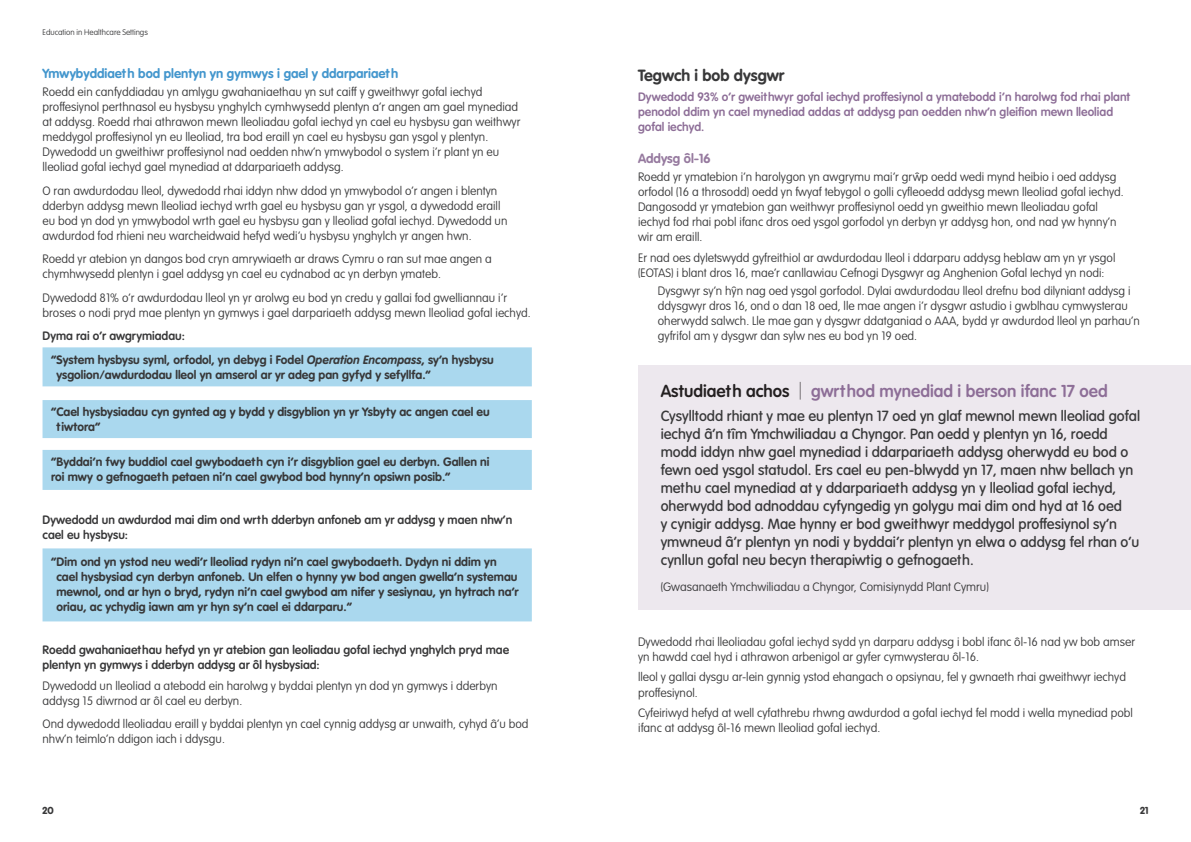
<style>
.page{position:relative;width:1191px;height:842px;background:#fff}
.page>*{position:absolute;margin:0;border:0;box-sizing:border-box;transform-origin:0 0}
.t1{font:600 17px "VAG Rounded Next";color:#8d6e97}
.SUB_HEADING{font:700 16px "VAG Rounded Next";color:#383839}
.t2{font:500 14.5px/18px "VAG Rounded Next";color:#383839}
.SUB_SUB_HEADING{font:700 13px "VAG Rounded Next";color:#4396cd}
.SUB_SUB_HEADING-2{font:700 13px "VAG Rounded Next";color:#967a9f}
.t3{font:300 12px/15px "VAG Rounded Next";color:#383839}
.PULL_OUT_QUOTE_2{font:700 12px/15px "VAG Rounded Next";color:#383839}
.t4{font:600 12px/15px "VAG Rounded Next";color:#383839}
.INTRO_TEXT{font:600 12px/15px "VAG Rounded Next";color:#8d6e97}
.t5{font:800 10px "VAG Rounded Next";color:#383839}
.t6{font:300 8px "VAG Rounded Next";letter-spacing:-.005em;color:#383839}
.s1{font-style:italic}
.s2{color:#231f20}
.s3{font-weight:100;color:#231f20}
</style>
<div class="page">
<div style="left:638px;top:365px;width:553px;height:244px;background:#ede8ee"></div>
<div style="left:43px;top:347px;width:489px;height:39px;background:#aad8ee"></div>
<div style="left:43px;top:400px;width:489px;height:38px;background:#aad8ee"></div>
<div style="left:43px;top:450px;width:489px;height:40px;background:#aad8ee"></div>
<div style="left:43px;top:548px;width:489px;height:73px;background:#aad8ee"></div>
<p class="t6" style="left:43px;top:27px;width:107px">Education in Healthcare Settings</p>
<p class="SUB_SUB_HEADING" style="left:43px;top:65px;width:357px">Ymwybyddiaeth bod plentyn yn gymwys i gael y ddarpariaeth</p>
<p class="t3" style="left:43px;top:85px;width:479px">Roedd ein canfyddiadau yn amlygu gwahaniaethau yn sut caiff y gweithwyr gofal iechyd proffesiynol perthnasol eu hysbysu ynghylch cymhwysedd plentyn a’r angen am gael mynediad at addysg. Roedd rhai athrawon mewn lleoliadau gofal iechyd yn cael eu hysbysu gan weithwyr meddygol proffesiynol yn eu lleoliad, tra bod eraill yn cael eu hysbysu gan ysgol y plentyn.<br>Dywedodd un gweithiwr proffesiynol nad oedden nhw’n ymwybodol o system i’r plant yn eu lleoliad gofal iechyd gael mynediad at ddarpariaeth addysg.</p>
<p class="t3" style="left:43px;top:183px;width:466px">O ran awdurdodau lleol, dywedodd rhai iddyn nhw ddod yn ymwybodol o’r angen i blentyn dderbyn addysg mewn lleoliad iechyd wrth gael eu hysbysu gan yr ysgol, a dywedodd eraill eu bod yn dod yn ymwybodol wrth gael eu hysbysu gan y lleoliad gofal iechyd. Dywedodd un awdurdod fod rhieni neu warcheidwaid hefyd wedi’u hysbysu ynghylch yr angen hwn.</p>
<p class="t3" style="left:43px;top:252px;width:451px">Roedd yr atebion yn dangos bod cryn amrywiaeth ar draws Cymru o ran sut mae angen a chymhwysedd plentyn i gael addysg yn cael eu cydnabod ac yn derbyn ymateb.</p>
<p class="t3" style="left:43px;top:290px;width:489px">Dywedodd 81% o’r awdurdodau lleol yn yr arolwg eu bod yn credu y gallai fod gwelliannau i’r broses o nodi pryd mae plentyn yn gymwys i gael darpariaeth addysg mewn lleoliad gofal iechyd.</p>
<p class="t4" style="left:43px;top:328px;width:144px">Dyma rai o’r awgrymiadau:</p>
<p class="PULL_OUT_QUOTE_2" style="left:56px;top:352px;width:439px;text-indent:-5px">“System hysbysu syml, orfodol, yn debyg i Fodel <span class="s1">Operation Encompass</span>, sy’n hysbysu ysgolion/awdurdodau lleol yn amserol ar yr adeg pan gyfyd y sefyllfa.”</p>
<p class="PULL_OUT_QUOTE_2" style="left:56px;top:405px;width:435px;text-indent:-5px">“Cael hysbysiadau cyn gynted ag y bydd y disgyblion yn yr Ysbyty ac angen cael eu tiwtora”</p>
<p class="PULL_OUT_QUOTE_2" style="left:51px;top:454px;width:440px">“Byddai’n fwy buddiol cael gwybodaeth cyn i’r disgyblion gael eu derbyn. Gallen ni roi mwy o gefnogaeth petaen ni’n cael gwybod bod hynny’n opsiwn posib.”</p>
<p class="t4" style="left:43px;top:513px;width:471px">Dywedodd un awdurdod mai dim ond wrth dderbyn anfoneb am yr addysg y maen nhw’n cael eu hysbysu:</p>
<p class="PULL_OUT_QUOTE_2" style="left:56px;top:554px;width:464px;text-indent:-5px">“Dim ond yn ystod neu wedi’r lleoliad rydyn ni’n cael gwybodaeth. Dydyn ni ddim yn cael hysbysiad cyn derbyn anfoneb. Un elfen o hynny yw bod angen gwella’n systemau mewnol, ond ar hyn o bryd, rydyn ni’n cael gwybod am nifer y sesiynau, yn hytrach na’r oriau, ac ychydig iawn am yr hyn sy’n cael ei ddarparu.”</p>
<p class="t4" style="left:43px;top:643px;width:468px">Roedd gwahaniaethau hefyd yn yr atebion gan leoliadau gofal iechyd ynghylch pryd mae plentyn yn gymwys i dderbyn addysg ar ôl hysbysiad:</p>
<p class="t3" style="left:43px;top:678px;width:456px">Dywedodd un lleoliad a atebodd ein harolwg y byddai plentyn yn dod yn gymwys i dderbyn addysg 15 diwrnod ar ôl cael eu derbyn.</p>
<p class="t3" style="left:43px;top:717px;width:487px">Ond dywedodd lleoliadau eraill y byddai plentyn yn cael cynnig addysg ar unwaith, cyhyd â’u bod nhw’n teimlo’n ddigon iach i ddysgu.</p>
<p class="SUB_HEADING" style="left:638px;top:64px;width:148px">Tegwch i bob dysgwr</p>
<p class="INTRO_TEXT" style="left:638px;top:90px;width:494px">Dywedodd 93% o’r gweithwyr gofal iechyd proffesiynol a ymatebodd i’n harolwg fod rhai plant penodol ddim yn cael mynediad addas at addysg pan oedden nhw’n gleifion mewn lleoliad gofal iechyd.</p>
<p class="SUB_SUB_HEADING-2" style="left:638px;top:150px;width:74px">Addysg ôl-16</p>
<p class="t3" style="left:638px;top:170px;width:487px">Roedd yr ymatebion i’n harolygon yn awgrymu mai’r grŵp oedd wedi mynd heibio i oed addysg orfodol (16 a throsodd) oedd yn fwyaf tebygol o golli cyfleoedd addysg mewn lleoliad gofal iechyd.<br>Dangosodd yr ymatebion gan weithwyr proffesiynol oedd yn gweithio mewn lleoliadau gofal iechyd fod rhai pobl ifanc dros oed ysgol gorfodol yn derbyn yr addysg hon, ond nad yw hynny’n wir am eraill.</p>
<p class="t3" style="left:638px;top:250px;width:479px">Er nad oes dyletswydd gyfreithiol ar awdurdodau lleol i ddarparu addysg heblaw am yn yr ysgol (EOTAS) i blant dros 16, mae’r canllawiau Cefnogi Dysgwyr ag Anghenion Gofal Iechyd yn nodi:</p>
<p class="t3" style="left:658px;top:283px;width:483px">Dysgwyr sy’n hŷn nag oed ysgol gorfodol. Dylai awdurdodau lleol drefnu bod dilyniant addysg i ddysgwyr dros 16, ond o dan 18 oed, lle mae angen i’r dysgwr astudio i gwblhau cymwysterau oherwydd salwch. Lle mae gan y dysgwr ddatganiad o AAA, bydd yr awdurdod lleol yn parhau’n gyfrifol am y dysgwr dan sylw nes eu bod yn 19 oed.</p>
<p class="t1" style="left:660px;top:380px;width:448px"><span class="s2">Astudiaeth achos</span> <span class="s3">|</span> gwrthod mynediad i berson ifanc 17 oed</p>
<p class="t2" style="left:660px;top:407px;width:481px">Cysylltodd rhiant y mae eu plentyn 17 oed yn glaf mewnol mewn lleoliad gofal iechyd â’n tîm Ymchwiliadau a Chyngor. Pan oedd y plentyn yn 16, roedd modd iddyn nhw gael mynediad i ddarpariaeth addysg oherwydd eu bod o fewn oed ysgol statudol. Ers cael eu pen-blwydd yn 17, maen nhw bellach yn methu cael mynediad at y ddarpariaeth addysg yn y lleoliad gofal iechyd, oherwydd bod adnoddau cyfyngedig yn golygu mai dim ond hyd at 16 oed<br>y cynigir addysg. Mae hynny er bod gweithwyr meddygol proffesiynol sy’n ymwneud â’r plentyn yn nodi y byddai’r plentyn yn elwa o addysg fel rhan o’u cynllun gofal neu becyn therapiwtig o gefnogaeth.</p>
<p class="t3" style="left:660px;top:580px;width:329px">(Gwasanaeth Ymchwiliadau a Chyngor, Comisiynydd Plant Cymru)</p>
<p class="t3" style="left:638px;top:634px;width:498px">Dywedodd rhai lleoliadau gofal iechyd sydd yn darparu addysg i bobl ifanc ôl-16 nad yw bob amser yn hawdd cael hyd i athrawon arbenigol ar gyfer cymwysterau ôl-16.</p>
<p class="t3" style="left:638px;top:670px;width:489px">lleol y gallai dysgu ar-lein gynnig ystod ehangach o opsiynau, fel y gwnaeth rhai gweithwyr iechyd proffesiynol.</p>
<p class="t3" style="left:638px;top:706px;width:496px">Cyfeiriwyd hefyd at well cyfathrebu rhwng awdurdod a gofal iechyd fel modd i wella mynediad pobl ifanc at addysg ôl-16 mewn lleoliad gofal iechyd.</p>
<p class="t5" style="left:43px;top:803px;width:13px">20</p>
<p class="t5" style="left:1140px;top:803px;width:10px">21</p>
</div>
